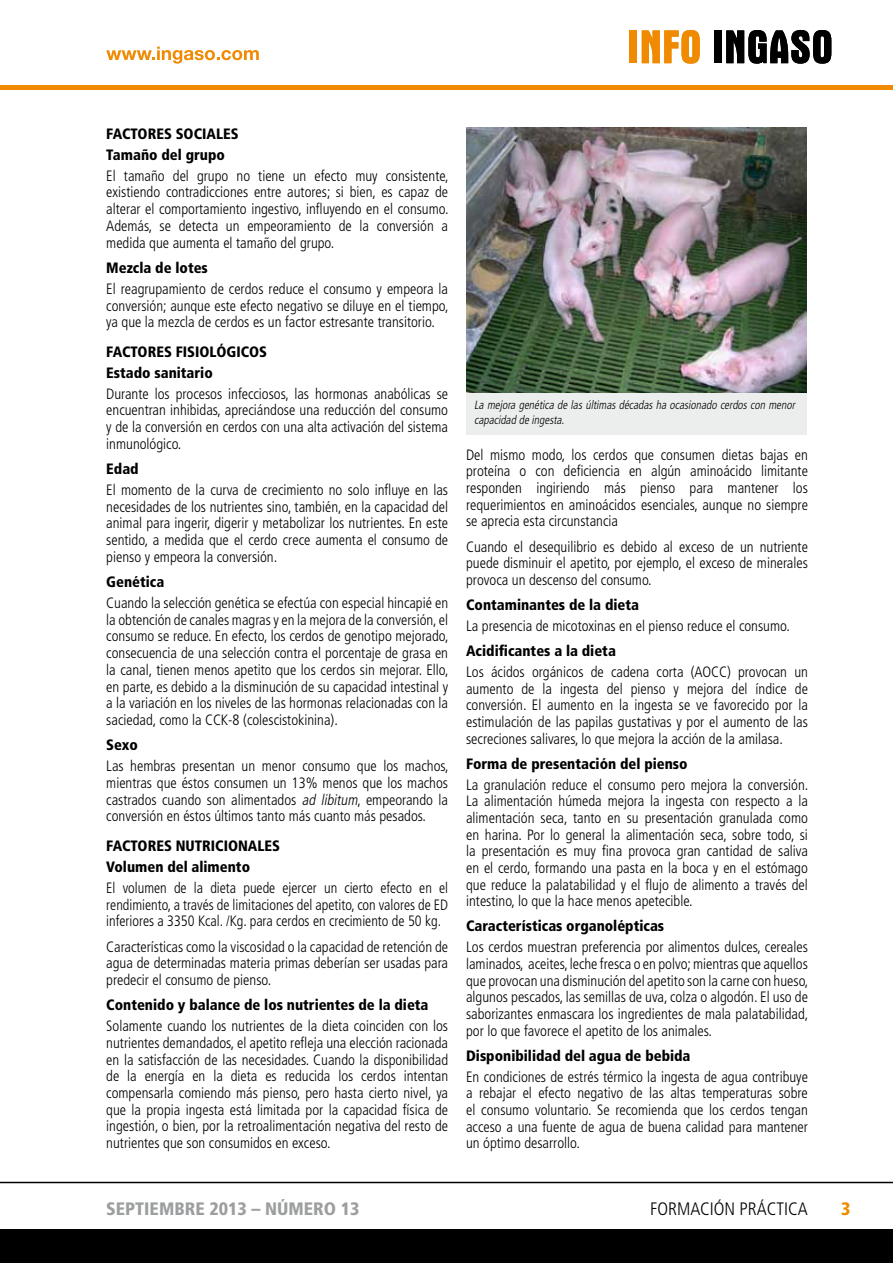
<style>
.page{position:relative;width:893px;height:1263px;background:#fff}
.page>*{position:absolute;margin:0;border:0;box-sizing:border-box;transform-origin:0 0}
.t1{font:900 condensed 18px "Frutiger";color:#9c9e9f}
.t2{font:300 condensed 18px "Frutiger";color:#000}
.t3{font:900 condensed 18px "Frutiger";color:#f08a00}
.t4{font:300 condensed 15px/16.6px "Frutiger";color:#000;text-align:justify}
.t5{font:900 condensed 15px/21px "Frutiger";color:#000}
.t6{font:300 condensed 15px/16.6px "Frutiger";color:#000;text-align:justify;scale:.95 1}
.t7{font:italic 300 condensed 12px/14.4px "Frutiger";color:#000;scale:.95 1}
.s1{font-style:italic}
</style>
<div class="page">
<div style="left:0;top:1229px;width:893px;height:34px;background:#000"></div>
<hr style="left:0;top:1182px;width:893px;height:1px;background:#000">
<svg style="left:106px;top:47px;width:153px;height:17px"></svg>
<hr style="left:0;top:85px;width:893px;height:4px;background:#f08a00">
<div style="left:630px;top:30px;width:7px;height:33px;background:#f08a00"></div>
<svg style="left:642px;top:30px;width:58px;height:34px"></svg>
<div style="left:714px;top:30px;width:8px;height:33px;background:#000"></div>
<svg style="left:726px;top:30px;width:105px;height:34px"></svg>
<img style="left:466px;top:128px;width:340px;height:265px">
<div style="left:466px;top:393px;width:340px;height:41px;background:#eceded"></div>
<p class="t5" style="left:106px;top:123px;width:134px">FACTORES SOCIALES<br>Tamaño del grupo</p>
<p class="t4" style="left:106px;top:167px;width:344px">El tamaño del grupo no tiene un efecto muy consistente, existiendo contradicciones entre autores; si bien, es capaz de alterar el comportamiento ingestivo, influyendo en el consumo.<br>Además, se detecta un empeoramiento de la conversión a medida que aumenta el tamaño del grupo.</p>
<p class="t5" style="left:106px;top:257px;width:103px">Mezcla de lotes</p>
<p class="t4" style="left:106px;top:280px;width:344px">El reagrupamiento de cerdos reduce el consumo y empeora la conversión; aunque este efecto negativo se diluye en el tiempo, ya que la mezcla de cerdos es un factor estresante transitorio.</p>
<p class="t5" style="left:106px;top:341px;width:162px">FACTORES FISIOLÓGICOS<br>Estado sanitario</p>
<p class="t4" style="left:106px;top:385px;width:343px">Durante los procesos infecciosos, las hormonas anabólicas se encuentran inhibidas, apreciándose una reducción del consumo y de la conversión en cerdos con una alta activación del sistema inmunológico.</p>
<p class="t5" style="left:106px;top:458px;width:34px">Edad</p>
<p class="t4" style="left:106px;top:482px;width:343px">El momento de la curva de crecimiento no solo influye en las necesidades de los nutrientes sino, también, en la capacidad del animal para ingerir, digerir y metabolizar los nutrientes. En este sentido, a medida que el cerdo crece aumenta el consumo de pienso y empeora la conversión.</p>
<p class="t5" style="left:106px;top:571px;width:59px">Genética</p>
<p class="t4" style="left:106px;top:595px;width:344px">Cuando la selección genética se efectúa con especial hincapié en la obtención de canales magras y en la mejora de la conversión, el consumo se reduce. En efecto, los cerdos de genotipo mejorado, consecuencia de una selección contra el porcentaje de grasa en la canal, tienen menos apetito que los cerdos sin mejorar. Ello, en parte, es debido a la disminución de su capacidad intestinal y a la variación en los niveles de las hormonas relacionadas con la saciedad, como la CCK-8 (colescistokinina).</p>
<p class="t5" style="left:106px;top:734px;width:33px">Sexo</p>
<p class="t4" style="left:106px;top:758px;width:344px">Las hembras presentan un menor consumo que los machos, mientras que éstos consumen un 13% menos que los machos castrados cuando son alimentados <span class="s1">ad libitum</span>, empeorando la conversión en éstos últimos tanto más cuanto más pesados.</p>
<p class="t5" style="left:106px;top:835px;width:175px">FACTORES NUTRICIONALES<br>Volumen del alimento</p>
<p class="t6" style="left:106px;top:879px;width:361px">El volumen de la dieta puede ejercer un cierto efecto en el rendimiento, a través de limitaciones del apetito, con valores de ED inferiores a 3350 Kcal. /Kg. para cerdos en crecimiento de 50 kg.</p>
<p class="t4" style="left:106px;top:938px;width:343px">Características como la viscosidad o la capacidad de retención de agua de determinadas materia primas deberían ser usadas para predecir el consumo de pienso.</p>
<p class="t5" style="left:106px;top:994px;width:324px">Contenido y balance de los nutrientes de la dieta</p>
<p class="t4" style="left:106px;top:1018px;width:343px">Solamente cuando los nutrientes de la dieta coinciden con los nutrientes demandados, el apetito refleja una elección racionada en la satisfacción de las necesidades. Cuando la disponibilidad de la energía en la dieta es reducida los cerdos intentan compensarla comiendo más pienso, pero hasta cierto nivel, ya que la propia ingesta está limitada por la capacidad física de ingestión, o bien, por la retroalimentación negativa del resto de nutrientes que son consumidos en exceso.</p>
<p class="t7" style="left:474px;top:398px;width:342px">La mejora genética de las últimas décadas ha ocasionado cerdos con menor capacidad de ingesta.</p>
<p class="t4" style="left:466px;top:446px;width:343px">Del mismo modo, los cerdos que consumen dietas bajas en proteína o con deficiencia en algún aminoácido limitante responden ingiriendo más pienso para mantener los requerimientos en aminoácidos esenciales, aunque no siempre se aprecia esta circunstancia</p>
<p class="t4" style="left:466px;top:538px;width:343px">Cuando el desequilibrio es debido al exceso de un nutriente puede disminuir el apetito, por ejemplo, el exceso de minerales provoca un descenso del consumo.</p>
<p class="t5" style="left:466px;top:594px;width:174px">Contaminantes de la dieta</p>
<p class="t4" style="left:466px;top:618px;width:325px">La presencia de micotoxinas en el pienso reduce el consumo.</p>
<p class="t5" style="left:466px;top:640px;width:151px">Acidificantes a la dieta</p>
<p class="t4" style="left:466px;top:664px;width:343px">Los ácidos orgánicos de cadena corta (AOCC) provocan un aumento de la ingesta del pienso y mejora del índice de conversión. El aumento en la ingesta se ve favorecido por la estimulación de las papilas gustativas y por el aumento de las secreciones salivares, lo que mejora la acción de la amilasa.</p>
<p class="t5" style="left:466px;top:753px;width:223px">Forma de presentación del pienso</p>
<p class="t4" style="left:466px;top:776px;width:344px">La granulación reduce el consumo pero mejora la conversión.<br>La alimentación húmeda mejora la ingesta con respecto a la alimentación seca, tanto en su presentación granulada como en harina. Por lo general la alimentación seca, sobre todo, si la presentación es muy fina provoca gran cantidad de saliva en el cerdo, formando una pasta en la boca y en el estómago que reduce la palatabilidad y el flujo de alimento a través del intestino, lo que la hace menos apetecible.</p>
<p class="t5" style="left:466px;top:916px;width:200px">Características organolépticas</p>
<p class="t4" style="left:466px;top:939px;width:344px">Los cerdos muestran preferencia por alimentos dulces, cereales laminados, aceites, leche fresca o en polvo; mientras que aquellos que provocan una disminución del apetito son la carne con hueso, algunos pescados, las semillas de uva, colza o algodón. El uso de saborizantes enmascara los ingredientes de mala palatabilidad, por lo que favorece el apetito de los animales.</p>
<p class="t5" style="left:466px;top:1045px;width:226px">Disponibilidad del agua de bebida</p>
<p class="t4" style="left:466px;top:1068px;width:343px">En condiciones de estrés térmico la ingesta de agua contribuye a rebajar el efecto negativo de las altas temperaturas sobre el consumo voluntario. Se recomienda que los cerdos tengan acceso a una fuente de agua de buena calidad para mantener un óptimo desarrollo.</p>
<p class="t1" style="left:106px;top:1198px;width:255px">SEPTIEMBRE 2013 – NÚMERO 13</p>
<p class="t2" style="left:650px;top:1199px;width:159px">FORMACIÓN PRÁCTICA</p>
<p class="t3" style="left:841px;top:1198px;width:11px">3</p>
</div>
